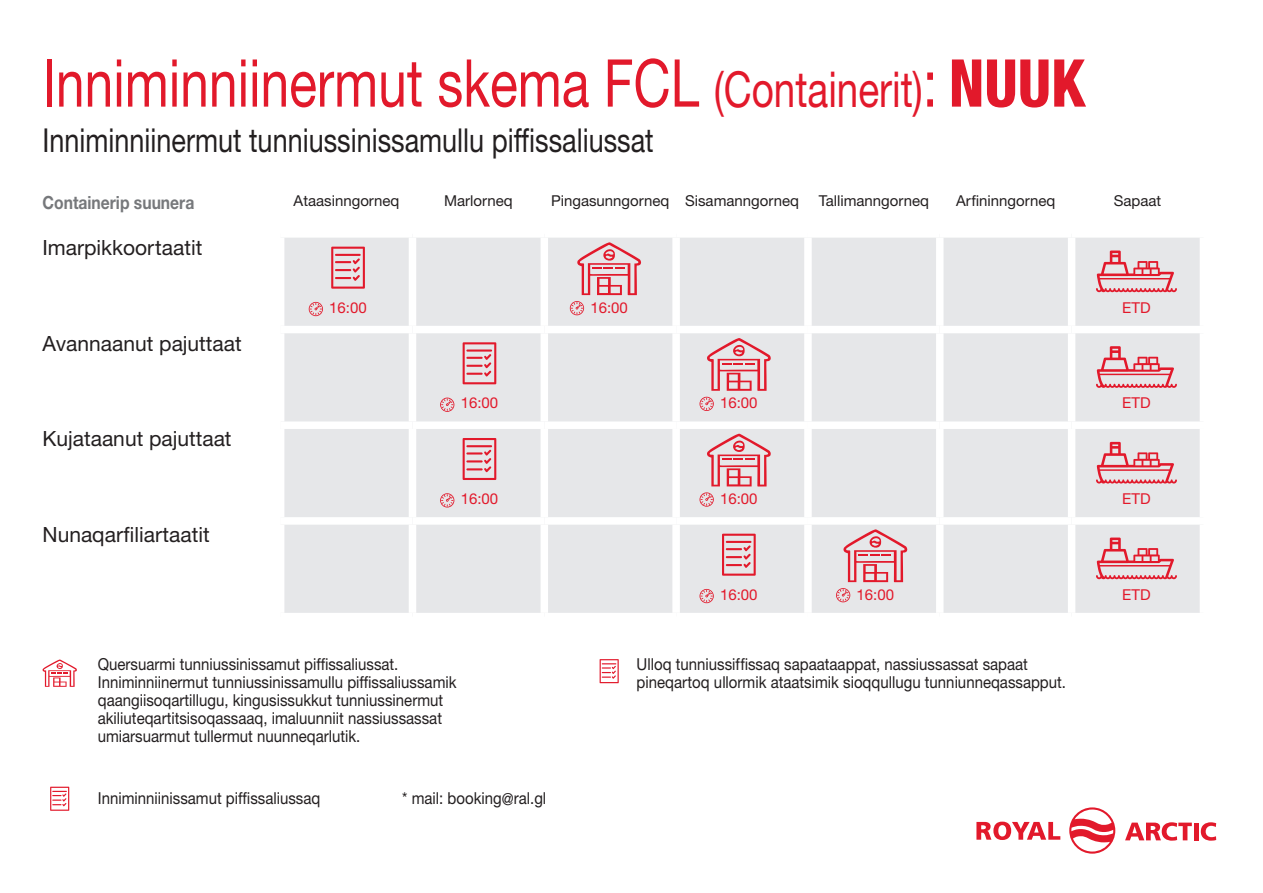
<style>
.page{position:relative;width:1263px;height:893px;background:#fff}
.page>*{position:absolute;margin:0;border:0;box-sizing:border-box;transform-origin:0 0}
.t1{font:66px "Helvetica Neue LT Std";color:#e2192b;scale:.78 1}
.t2{font:33px "Helvetica Neue LT Std";color:#231f20;scale:.82 1}
.t3{font:21px "Helvetica Neue LT Std";color:#231f20}
.t4{font:700 18.15px "Helvetica Neue LT Std";color:#76787b;scale:.86 1}
.t5{font:16.5px/18px "Helvetica Neue LT Std";color:#231f20;scale:.91 1}
.t6{font:15px "Helvetica Neue LT Std";color:#231f20}
.t7{font:15px "Helvetica Neue LT Std";color:#e2192b}
.s1{font-size:49.5px}
.s2{font-weight:800;font-stretch:condensed}
</style>
<div class="page">
<div style="left:284px;top:238px;width:916px;height:375px;background:#e6e7e9"></div>
<div style="left:281px;top:326px;width:131px;height:7px;background:#fff"></div>
<div style="left:412px;top:326px;width:132px;height:7px;background:#fff"></div>
<div style="left:544px;top:326px;width:132px;height:7px;background:#fff"></div>
<div style="left:676px;top:326px;width:132px;height:7px;background:#fff"></div>
<div style="left:808px;top:326px;width:132px;height:7px;background:#fff"></div>
<div style="left:940px;top:326px;width:131px;height:7px;background:#fff"></div>
<div style="left:1071px;top:326px;width:136px;height:7px;background:#fff"></div>
<div style="left:281px;top:421px;width:131px;height:8px;background:#fff"></div>
<div style="left:412px;top:421px;width:132px;height:8px;background:#fff"></div>
<div style="left:544px;top:421px;width:132px;height:8px;background:#fff"></div>
<div style="left:676px;top:421px;width:132px;height:8px;background:#fff"></div>
<div style="left:808px;top:421px;width:132px;height:8px;background:#fff"></div>
<div style="left:940px;top:421px;width:131px;height:8px;background:#fff"></div>
<div style="left:1071px;top:421px;width:136px;height:8px;background:#fff"></div>
<div style="left:281px;top:517px;width:131px;height:8px;background:#fff"></div>
<div style="left:412px;top:517px;width:132px;height:8px;background:#fff"></div>
<div style="left:544px;top:517px;width:132px;height:8px;background:#fff"></div>
<div style="left:676px;top:517px;width:132px;height:8px;background:#fff"></div>
<div style="left:808px;top:517px;width:132px;height:8px;background:#fff"></div>
<div style="left:940px;top:517px;width:131px;height:8px;background:#fff"></div>
<div style="left:1071px;top:517px;width:136px;height:8px;background:#fff"></div>
<div style="left:409px;top:238px;width:7px;height:88px;background:#fff"></div>
<div style="left:541px;top:238px;width:7px;height:88px;background:#fff"></div>
<div style="left:409px;top:333px;width:7px;height:88px;background:#fff"></div>
<div style="left:541px;top:333px;width:7px;height:88px;background:#fff"></div>
<div style="left:409px;top:429px;width:7px;height:88px;background:#fff"></div>
<div style="left:541px;top:429px;width:7px;height:88px;background:#fff"></div>
<div style="left:409px;top:525px;width:7px;height:88px;background:#fff"></div>
<div style="left:541px;top:525px;width:7px;height:88px;background:#fff"></div>
<div style="left:672px;top:238px;width:8px;height:88px;background:#fff"></div>
<div style="left:804px;top:238px;width:8px;height:88px;background:#fff"></div>
<div style="left:936px;top:238px;width:7px;height:88px;background:#fff"></div>
<div style="left:1068px;top:238px;width:7px;height:88px;background:#fff"></div>
<div style="left:672px;top:333px;width:8px;height:88px;background:#fff"></div>
<div style="left:804px;top:333px;width:8px;height:88px;background:#fff"></div>
<div style="left:936px;top:333px;width:7px;height:88px;background:#fff"></div>
<div style="left:1068px;top:333px;width:7px;height:88px;background:#fff"></div>
<div style="left:672px;top:429px;width:8px;height:88px;background:#fff"></div>
<div style="left:804px;top:429px;width:8px;height:88px;background:#fff"></div>
<div style="left:936px;top:429px;width:7px;height:88px;background:#fff"></div>
<div style="left:1068px;top:429px;width:7px;height:88px;background:#fff"></div>
<div style="left:672px;top:525px;width:8px;height:88px;background:#fff"></div>
<div style="left:804px;top:525px;width:8px;height:88px;background:#fff"></div>
<div style="left:936px;top:525px;width:7px;height:88px;background:#fff"></div>
<div style="left:1068px;top:525px;width:7px;height:88px;background:#fff"></div>
<svg style="left:1096px;top:250px;width:81px;height:42px;background:#e4afb5"></svg>
<svg style="left:570px;top:301px;width:14px;height:14px"></svg>
<svg style="left:577px;top:242px;width:65px;height:53px;background:#e4acb3"></svg>
<svg style="left:1069px;top:807px;width:46px;height:47px"></svg>
<svg style="left:976px;top:822px;width:84px;height:18px"></svg>
<svg style="left:1125px;top:822px;width:67px;height:19px"></svg>
<hr style="left:1194px;top:823px;width:4px;height:17px;background:#e2192b">
<svg style="left:1201px;top:822px;width:15px;height:19px"></svg>
<svg style="left:1096px;top:346px;width:81px;height:42px;background:#e4afb5"></svg>
<svg style="left:1096px;top:442px;width:81px;height:41px;background:#e4afb5"></svg>
<svg style="left:1096px;top:538px;width:81px;height:41px;background:#e4aeb4"></svg>
<svg style="left:699px;top:492px;width:15px;height:15px"></svg>
<svg style="left:706px;top:434px;width:65px;height:52px;background:#e4acb3"></svg>
<svg style="left:836px;top:588px;width:14px;height:14px"></svg>
<svg style="left:843px;top:529px;width:65px;height:53px;background:#e4acb3"></svg>
<svg style="left:463px;top:438px;width:33px;height:42px"></svg>
<svg style="left:440px;top:493px;width:14px;height:14px"></svg>
<svg style="left:722px;top:534px;width:34px;height:42px"></svg>
<svg style="left:699px;top:589px;width:15px;height:14px"></svg>
<svg style="left:50px;top:787px;width:19px;height:24px"></svg>
<svg style="left:42px;top:659px;width:35px;height:28px"></svg>
<svg style="left:463px;top:342px;width:33px;height:42px"></svg>
<svg style="left:440px;top:398px;width:14px;height:14px"></svg>
<svg style="left:699px;top:397px;width:15px;height:14px"></svg>
<svg style="left:706px;top:338px;width:65px;height:53px;background:#e4acb3"></svg>
<svg style="left:331px;top:247px;width:34px;height:42px"></svg>
<svg style="left:309px;top:302px;width:14px;height:14px"></svg>
<svg style="left:600px;top:659px;width:19px;height:24px"></svg>
<p class="t1" style="left:43px;top:44px;width:1339px">Inniminniinermut skema FCL <span class="s1">(Containerit)</span>: <span class="s2">NUUK</span></p>
<p class="t2" style="left:43px;top:120px;width:747px">Inniminniinermut tunniussinissamullu piffissaliussat</p>
<p class="t4" style="left:43px;top:191px;width:178px">Containerip suunera</p>
<p class="t6" style="left:294px;top:192px;width:107px">Ataasinngorneq</p>
<p class="t6" style="left:444px;top:192px;width:70px">Marlorneq</p>
<p class="t6" style="left:551px;top:192px;width:120px">Pingasunngorneq</p>
<p class="t6" style="left:685px;top:192px;width:115px">Sisamanngorneq</p>
<p class="t6" style="left:819px;top:192px;width:112px">Tallimanngorneq</p>
<p class="t6" style="left:956px;top:192px;width:101px">Arfininngorneq</p>
<p class="t6" style="left:1114px;top:192px;width:49px">Sapaat</p>
<p class="t3" style="left:43px;top:235px;width:161px">Imarpikkoortaatit</p>
<p class="t3" style="left:43px;top:331px;width:201px">Avannaanut pajuttaat</p>
<p class="t3" style="left:43px;top:426px;width:191px">Kujataanut pajuttaat</p>
<p class="t3" style="left:43px;top:522px;width:169px">Nunaqarfiliartaatit</p>
<p class="t7" style="left:329px;top:298px;width:39px">16:00</p>
<p class="t7" style="left:590px;top:298px;width:39px">16:00</p>
<p class="t7" style="left:1122px;top:298px;width:30px">ETD</p>
<p class="t7" style="left:461px;top:394px;width:39px">16:00</p>
<p class="t7" style="left:720px;top:394px;width:39px">16:00</p>
<p class="t7" style="left:1122px;top:394px;width:30px">ETD</p>
<p class="t7" style="left:461px;top:490px;width:39px">16:00</p>
<p class="t7" style="left:720px;top:490px;width:39px">16:00</p>
<p class="t7" style="left:1122px;top:490px;width:30px">ETD</p>
<p class="t7" style="left:720px;top:585px;width:39px">16:00</p>
<p class="t7" style="left:857px;top:585px;width:39px">16:00</p>
<p class="t7" style="left:1122px;top:585px;width:30px">ETD</p>
<p class="t5" style="left:98px;top:655px;width:332px">Quersuarmi tunniussinissamut piffissaliussat.</p>
<p class="t5" style="left:98px;top:673px;width:396px">Inniminniinermut tunniussinissamullu piffissaliussamik qaangiisoqartillugu, kingusissukkut tunniussinermut akiliuteqartitsisoqassaaq, imaluunniit nassiussassat umiarsuarmut tullermut nuunneqarlutik.</p>
<p class="t5" style="left:98px;top:789px;width:246px">Inniminniinissamut piffissaliussaq</p>
<p class="t5" style="left:402px;top:789px;width:160px">* mail: booking@ral.gl</p>
<p class="t5" style="left:637px;top:655px;width:473px">Ulloq tunniussiffissaq sapaataappat, nassiussassat sapaat pineqartoq ullormik ataatsimik sioqqullugu tunniunneqassapput.</p>
</div>
